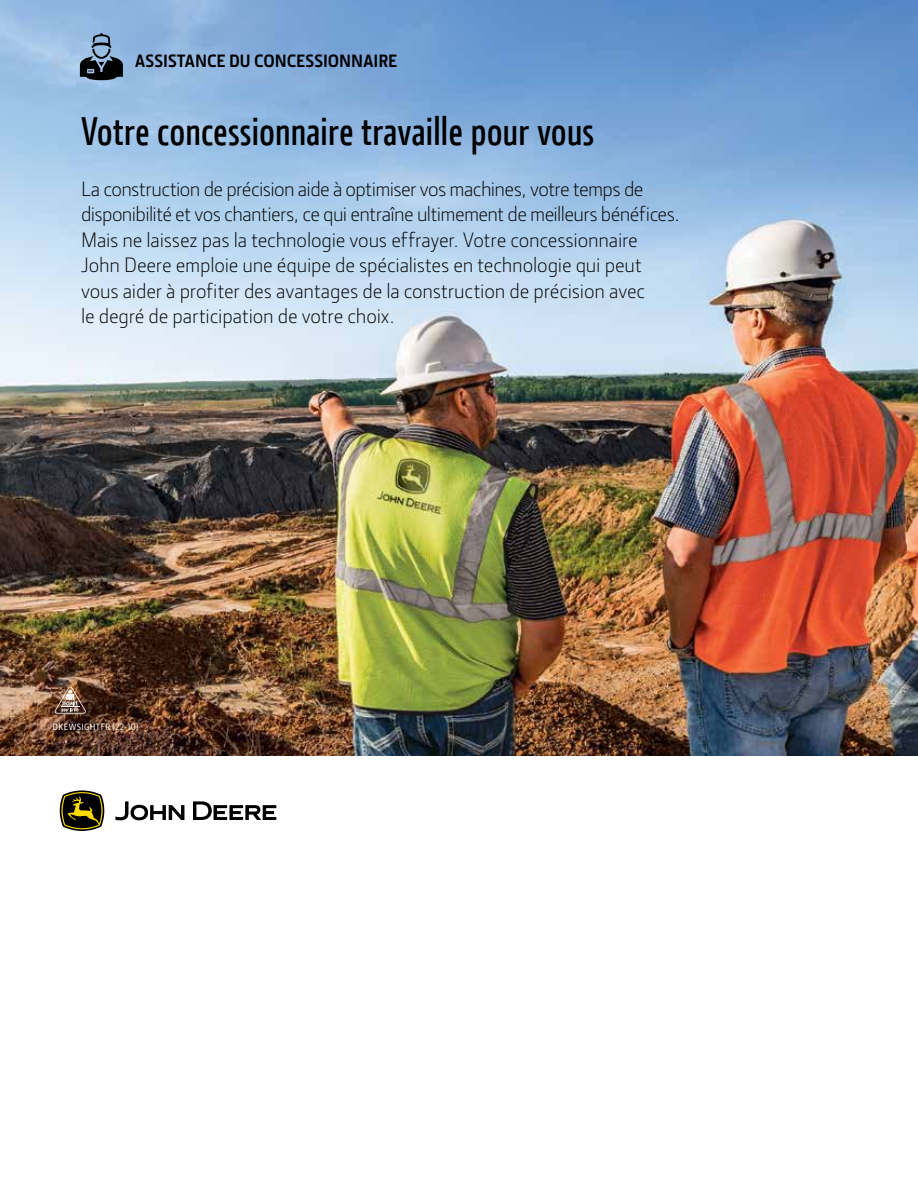
<style>
.page{position:relative;width:918px;height:1188px;background:#fff}
.page>*{position:absolute;margin:0;border:0;box-sizing:border-box;transform-origin:0 0}
.t1{font:600 condensed 40.5px "JD Sans Pro";letter-spacing:-.005em;color:#000}
.t2{font:300 21px/25.5px "JD Sans Pro";letter-spacing:-.01em;color:#000}
.t3{font:700 18px "JD Sans Pro";color:#000}
.t4{font:500 9px "JD Sans Pro";letter-spacing:.04em;color:#fff}
</style>
<div class="page">
<img style="left:0;top:0;width:918px;height:756px">
<svg style="left:80px;top:33px;width:43px;height:47px;background:#54687e"></svg>
<svg style="left:115px;top:801px;width:161px;height:19px"></svg>
<svg style="left:60px;top:790px;width:44px;height:41px;background:#534d21"></svg>
<svg style="left:55px;top:687px;width:31px;height:27px"></svg>
<p class="t3" style="left:135px;top:50px;width:264px">ASSISTANCE DU CONCESSIONNAIRE</p>
<h1 class="t1" style="left:81px;top:105px;width:515px">Votre concessionnaire travaille pour vous</h1>
<p class="t2" style="left:81px;top:175px;width:600px">La construction de précision aide à optimiser vos machines, votre temps de disponibilité et vos chantiers, ce qui entraîne ultimement de meilleurs bénéfices.<br>Mais ne laissez pas la technologie vous effrayer. Votre concessionnaire John Deere emploie une équipe de spécialistes en technologie qui peut vous aider à profiter des avantages de la construction de précision avec<br>le degré de participation de votre choix.</p>
<p class="t4" style="left:53px;top:720px;width:87px">DKEWSIGHTFR (22-10)</p>
</div>
